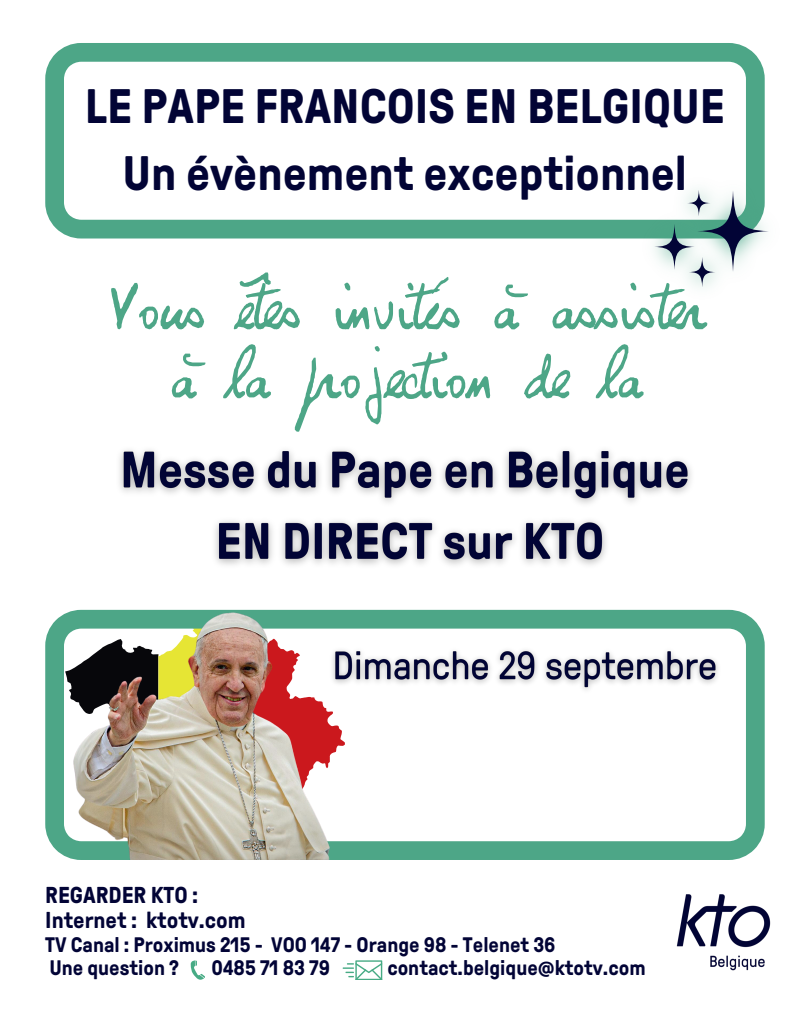
<style>
.page{position:relative;width:810px;height:1013px;background:#fff}
.page>*{position:absolute;margin:0;border:0;box-sizing:border-box;transform-origin:0 0}
.t1{font:64.3px/69px "Georges";letter-spacing:-.005em;color:#4da687;text-align:center}
.t2{font:700 48.3px/67.5px "GT Pressura Pro";color:#020435;text-align:center}
.t3{font:700 23px/25.5px "GT Pressura Pro";color:#020436}
.t4{font:700 21px/23.2px "GT Pressura Pro";color:#020436}
</style>
<div class="page">
<svg style="left:45px;top:43px;width:719px;height:195px"></svg>
<svg style="left:45px;top:610px;width:719px;height:249px"></svg>
<img style="left:636px;top:854px;width:135px;height:117px">
<img style="left:56px;top:609px;width:307px;height:250px">
<img style="left:636px;top:171px;width:129px;height:68px">
<svg style="left:654px;top:190px;width:115px;height:97px"></svg>
<svg style="left:343px;top:960px;width:39px;height:19px"></svg>
<svg style="left:191px;top:960px;width:14px;height:19px"></svg>
<img style="left:119px;top:449px;width:572px;height:116px">
<img style="left:325px;top:638px;width:402px;height:61px">
<h2 class="t2" style="left:85px;top:73px;width:641px">LE PAPE FRANCOIS EN BELGIQUE<br>Un évènement exceptionnel</h2>
<h1 class="t1" style="left:106px;top:272px;width:600px">Vous êtes invités à assister à la projection de la</h1>
<p class="t3" style="left:45px;top:882px;width:202px">REGARDER KTO :<br>Internet : ktotv.com</p>
<p class="t4" style="left:45px;top:933px;width:512px">TV Canal : Proximus 215 - VOO 147 - Orange 98 - Telenet 36<br>Une question ?</p>
<p class="t4" style="left:212px;top:956px;width:120px">0485 71 83 79</p>
<p class="t4" style="left:387px;top:956px;width:260px">contact.belgique@ktotv.com</p>
</div>
